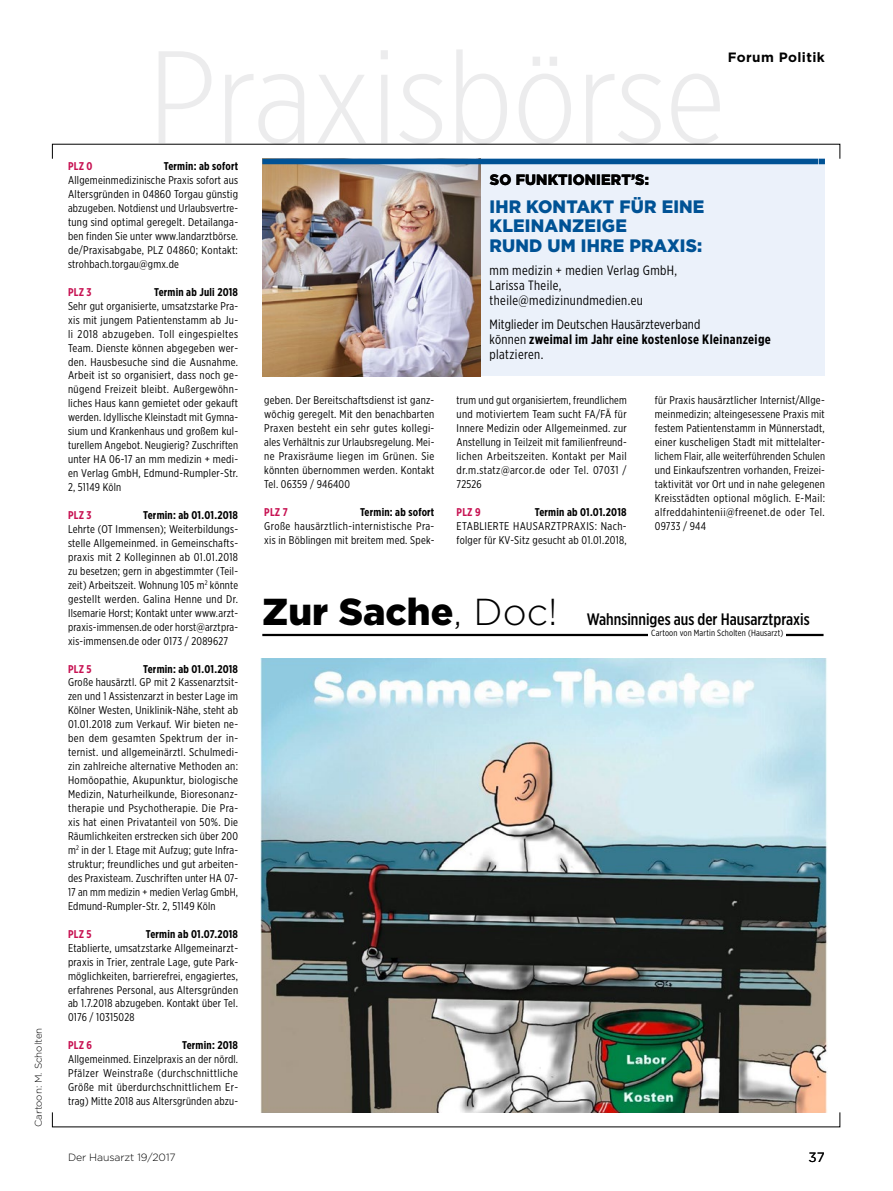
<style>
.page{position:relative;width:893px;height:1191px;background:#fff}
.page>*{position:absolute;margin:0;border:0;box-sizing:border-box;transform-origin:0 0}
.t1{font:900 37.5px "Gotham";color:#000}
.t2{font:900 18px/19.5px "Gotham";letter-spacing:.01em;color:#005295;scale:.96 1}
.t3{font:500 16.5px "Gotham X Narrow";color:#000}
.t4{font:900 15px "Gotham";letter-spacing:.01em;color:#000;scale:.96 1}
.t5{font:13.5px/15px "Gotham X Narrow";letter-spacing:.01em;color:#000}
.t6{font:13.5px/15px "Gotham X Narrow";letter-spacing:.03em;color:#000}
.t7{font:700 13.5px "Gotham";letter-spacing:.03em;color:#000}
.t8{font:13.5px "Gotham";color:#000}
.t9{font:11.25px/14px "Gotham X Narrow";letter-spacing:.02em;color:#000;text-align:justify}
.t10{font:700 11.25px "Gotham X Narrow";letter-spacing:.02em;color:#000}
.t11{font:700 11.25px "Gotham X Narrow";letter-spacing:.02em;color:#c71252}
.t12{font:300 10.5px "Gotham";letter-spacing:-.01em;color:#000}
.t13{font:300 9.75px "Gotham";color:#000}
.t14{font:9px "Gotham X Narrow";letter-spacing:.02em;color:#000}
.s1{font-weight:700}
.s2{font-weight:300}
</style>
<div class="page">
<img style="left:260px;top:658px;width:568px;height:454px">
<hr style="left:262px;top:634px;width:561px;height:2px;background:#000">
<div style="left:648px;top:629px;width:138px;height:11px;background:#fff"></div>
<div style="left:481px;top:159px;width:337px;height:217px;background:#ebf1fa"></div>
<img style="left:262px;top:164px;width:219px;height:212px">
<div style="left:262px;top:159px;width:556px;height:5px;background:#005295"></div>
<p class="t7" style="left:728px;top:48px;width:99px">Forum Politik</p>
<p class="t13" style="left:32px;top:1127px;width:101px;rotate:-90deg">Cartoon: M. Scholten</p>
<p class="t11" style="left:68px;top:159px;width:26px">PLZ 0</p>
<p class="t10" style="left:164px;top:159px;width:76px">Termin: ab sofort</p>
<p class="t9" style="left:68px;top:173px;width:172px">Allgemeinmedizinische Praxis sofort aus Altersgründen in 04860 Torgau günstig abzugeben. Notdienst und Urlaubsvertre&shy;tung sind optimal geregelt. Detailanga&shy;ben finden Sie unter www.landarztbörse. de/Praxisabgabe, PLZ 04860; Kontakt: strohbach.torgau@gmx.de</p>
<p class="t11" style="left:68px;top:285px;width:25px">PLZ 3</p>
<p class="t10" style="left:154px;top:285px;width:85px">Termin ab Juli 2018</p>
<p class="t9" style="left:68px;top:298px;width:172px">Sehr gut organisierte, umsatzstarke Pra&shy;xis mit jungem Patientenstamm ab Ju&shy;li 2018 abzugeben. Toll eingespieltes Team. Dienste können abgegeben wer&shy;den. Hausbesuche sind die Ausnahme.<br>Arbeit ist so organisiert, dass noch ge&shy;nügend Freizeit bleibt. Außergewöhn&shy;liches Haus kann gemietet oder gekauft werden. Idyllische Kleinstadt mit Gymna&shy;sium und Krankenhaus und großem kul&shy;turellem Angebot. Neugierig? Zuschriften unter HA 06-17 an mm medizin + medi&shy;en Verlag GmbH, Edmund-Rumpler-Str.<br>2, 51149 Köln</p>
<p class="t11" style="left:68px;top:508px;width:25px">PLZ 3</p>
<p class="t10" style="left:143px;top:508px;width:96px">Termin: ab 01.01.2018</p>
<p class="t9" style="left:68px;top:522px;width:172px">Lehrte (OT Immensen); Weiterbildungs&shy;stelle Allgemeinmed. in Gemeinschafts&shy;praxis mit 2 Kolleginnen ab 01.01.2018 zu besetzen; gern in abgestimmter (Teil&shy;zeit) Arbeitszeit. Wohnung 105 m<sup>2</sup> könnte gestellt werden. Galina Henne und Dr.<br>Ilsemarie Horst; Kontakt unter www.arzt&shy;praxis-immensen.de oder horst@arztpra&shy;xis-immensen.de oder 0173 / 2089627</p>
<p class="t11" style="left:68px;top:661px;width:25px">PLZ 5</p>
<p class="t10" style="left:143px;top:661px;width:96px">Termin: ab 01.01.2018</p>
<p class="t9" style="left:68px;top:675px;width:172px">Große hausärztl. GP mit 2 Kassenarztsit&shy;zen und 1 Assistenzarzt in bester Lage im Kölner Westen, Uniklinik-Nähe, steht ab 01.01.2018 zum Verkauf. Wir bieten ne&shy;ben dem gesamten Spektrum der in&shy;ternist. und allgemeinärztl. Schulmedi&shy;zin zahlreiche alternative Methoden an:<br>Homöopathie, Akupunktur, biologische Medizin, Naturheilkunde, Bioresonanz&shy;therapie und Psychotherapie. Die Pra&shy;xis hat einen Privatanteil von 50%. Die Räumlichkeiten erstrecken sich über 200 m<sup>2</sup> in der 1. Etage mit Aufzug; gute Infra&shy;struktur; freundliches und gut arbeiten&shy;des Praxisteam. Zuschriften unter HA 07- 17 an mm medizin + medien Verlag GmbH, Edmund-Rumpler-Str. 2, 51149 Köln</p>
<p class="t11" style="left:68px;top:926px;width:25px">PLZ 5</p>
<p class="t10" style="left:146px;top:926px;width:94px">Termin ab 01.07.2018</p>
<p class="t9" style="left:68px;top:940px;width:172px">Etablierte, umsatzstarke Allgemeinarzt&shy;praxis in Trier, zentrale Lage, gute Park&shy;möglichkeiten, barrierefrei, engagiertes, erfahrenes Personal, aus Altersgründen ab 1.7.2018 abzugeben. Kontakt über Tel.<br>0176 / 10315028</p>
<p class="t11" style="left:68px;top:1038px;width:26px">PLZ 6</p>
<p class="t10" style="left:182px;top:1038px;width:57px">Termin: 2018</p>
<p class="t9" style="left:68px;top:1052px;width:172px">Allgemeinmed. Einzelpraxis an der nördl.<br>Pfälzer Weinstraße (durchschnittliche Größe mit überdurchschnittlichem Er&shy;trag) Mitte 2018 aus Altersgründen abzu-</p>
<p class="t12" style="left:68px;top:1150px;width:109px">Der Hausarzt 19/2017</p>
<p class="t9" style="left:264px;top:393px;width:172px">geben. Der Bereitschaftsdienst ist ganz&shy;wöchig geregelt. Mit den benachbarten Praxen besteht ein sehr gutes kollegi&shy;ales Verhältnis zur Urlaubsregelung. Mei&shy;ne Praxisräume liegen im Grünen. Sie könnten übernommen werden. Kontakt Tel. 06359 / 946400</p>
<p class="t11" style="left:264px;top:505px;width:25px">PLZ 7</p>
<p class="t10" style="left:360px;top:505px;width:76px">Termin: ab sofort</p>
<p class="t9" style="left:264px;top:518px;width:172px">Große hausärztlich-internistische Pra&shy;xis in Böblingen mit breitem med. Spek-</p>
<h3 class="t4" style="left:490px;top:169px;width:167px">SO FUNKTIONIERT’S:</h3>
<h2 class="t2" style="left:490px;top:196px;width:225px">IHR KONTAKT FÜR EINE<br>KLEINANZEIGE<br>RUND UM IHRE PRAXIS:</h2>
<p class="t6" style="left:490px;top:263px;width:189px">mm medizin + medien Verlag GmbH,<br>Larissa Theile, theile@medizinundmedien.eu</p>
<p class="t5" style="left:490px;top:316px;width:283px">Mitglieder im Deutschen Hausärzteverband<br>können <span class="s1">zweimal im Jahr eine kostenlose Kleinanzeige </span>platzieren.</p>
<p class="t9" style="left:457px;top:393px;width:172px">trum und gut organisiertem, freundlichem und motiviertem Team sucht FA/FÄ für Innere Medizin oder Allgemeinmed. zur Anstellung in Teilzeit mit familienfreund&shy;lichen Arbeitszeiten. Kontakt per Mail dr.m.statz@arcor.de oder Tel. 07031 / 72526</p>
<p class="t11" style="left:457px;top:505px;width:26px">PLZ 9</p>
<p class="t10" style="left:535px;top:505px;width:93px">Termin ab 01.01.2018</p>
<p class="t9" style="left:457px;top:518px;width:172px">ETABLIERTE HAUSARZTPRAXIS: Nach&shy;folger für KV-Sitz gesucht ab 01.01.2018,</p>
<p class="t9" style="left:655px;top:393px;width:172px">für Praxis hausärztlicher Internist/Allge&shy;meinmedizin; alteingesessene Praxis mit festem Patientenstamm in Münnerstadt, einer kuscheligen Stadt mit mittelalter&shy;lichem Flair, alle weiterführenden Schulen und Einkaufszentren vorhanden, Freizei&shy;taktivität vor Ort und in nahe gelegenen Kreisstädten optional möglich. E-Mail: alfreddahintenii@freenet.de oder Tel.<br>09733 / 944</p>
<h1 class="t1" style="left:262px;top:586px;width:297px">Zur Sache<span class="s2">, Doc!</span></h1>
<h3 class="t3" style="left:587px;top:609px;width:225px">Wahnsinniges aus der Hausarztpraxis</h3>
<p class="t14" style="left:651px;top:628px;width:134px">Cartoon von Martin Scholten (Hausarzt)</p>
<p class="t8" style="left:808px;top:1148px;width:18px">37</p>
</div>
